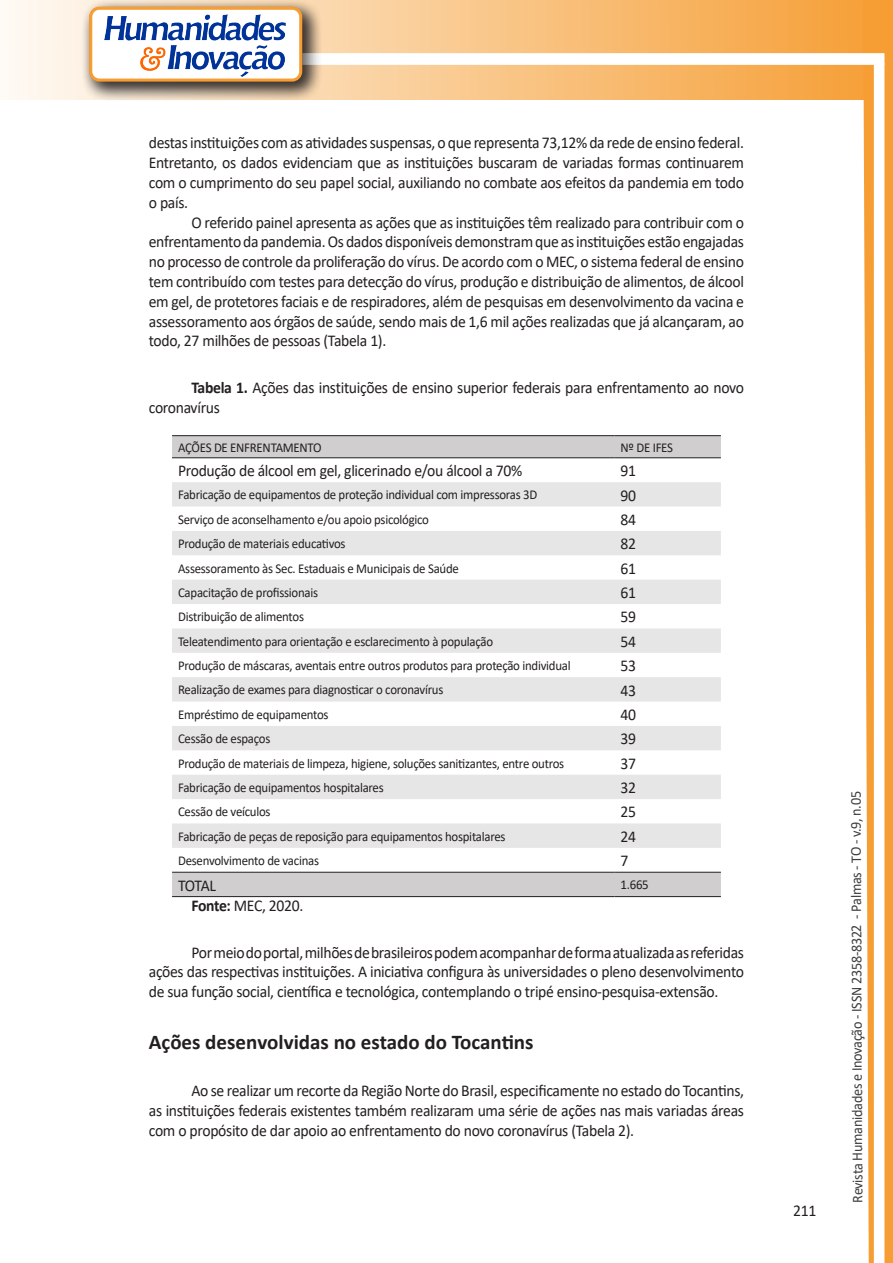
<style>
.page{position:relative;width:893px;height:1263px;background:#fff}
.page>*{position:absolute;margin:0;border:0;box-sizing:border-box;transform-origin:0 0}
.Titulo_2{font:700 21px "Calibri";color:#231f20}
.texto{font:16.5px/19.8px "Calibri";letter-spacing:-.02em;color:#231f20;text-align:justify;scale:.95 1}
.t1{font:15px "Calibri";letter-spacing:-.025em;color:#3e3e3f;scale:.95 1}
.texto-2{font:13.5px "Calibri";letter-spacing:-.02em;color:#231f20;scale:.95 1}
.s1{font-weight:700}
</style>
<div class="page">
<svg style="left:5px;top:0;width:858px;height:100px;background:#f9c484"></svg>
<div style="left:302px;top:53px;width:582px;height:12px;background:#fff;border:2px solid #fff"></div>
<svg style="left:863px;top:0;width:30px;height:1263px"></svg>
<div style="left:81px;top:0;width:241px;height:102px;background:#231f20;opacity:.75"></div>
<div style="left:91px;top:8px;width:210px;height:72px;background:#fff;border-radius:9px"></div>
<img style="left:104px;top:14px;width:181px;height:62px">
<div style="left:89px;top:7px;width:213px;height:75px;border:3px solid #f69e34;border-radius:9px"></div>
<svg style="left:172px;top:436px;width:549px;height:460px;fill:#d3d1d1"></svg>
<svg style="left:172px;top:482px;width:549px;height:366px;fill:#e7e6e6"></svg>
<hr style="left:172px;top:435px;width:443px;height:1px;background:#231f20">
<hr style="left:615px;top:435px;width:106px;height:1px;background:#231f20">
<hr style="left:172px;top:457px;width:443px;height:1px;background:#231f20">
<hr style="left:615px;top:457px;width:106px;height:1px;background:#231f20">
<hr style="left:172px;top:872px;width:443px;height:1px;background:#231f20">
<hr style="left:615px;top:872px;width:106px;height:1px;background:#231f20">
<hr style="left:172px;top:896px;width:443px;height:1px;background:#231f20">
<hr style="left:615px;top:896px;width:106px;height:1px;background:#231f20">
<p class="texto" style="left:149px;top:133px;width:628px">destas instituições com as atividades suspensas, o que representa 73,12% da rede de ensino federal.<br>Entretanto, os dados evidenciam que as instituições buscaram de variadas formas continuarem com o cumprimento do seu papel social, auxiliando no combate aos efeitos da pandemia em todo o país.</p>
<p class="texto" style="left:149px;top:212px;width:628px;text-indent:43px">O referido painel apresenta as ações que as instituições têm realizado para contribuir com o enfrentamento da pandemia. Os dados disponíveis demonstram que as instituições estão engajadas no processo de controle da proliferação do vírus. De acordo com o MEC, o sistema federal de ensino tem contribuído com testes para detecção do vírus, produção e distribuição de alimentos, de álcool em gel, de protetores faciais e de respiradores, além de pesquisas em desenvolvimento da vacina e assessoramento aos órgãos de saúde, sendo mais de 1,6 mil ações realizadas que já alcançaram, ao todo, 27 milhões de pessoas (Tabela 1).</p>
<p class="texto" style="left:149px;top:377px;width:628px;text-indent:43px"><span class="s1">Tabela 1.</span> Ações das instituições de ensino superior federais para enfrentamento ao novo coronavírus</p>
<p class="texto-2" style="left:178px;top:438px;width:153px">AÇÕES DE ENFRENTAMENTO</p>
<p class="texto-2" style="left:621px;top:438px;width:57px">Nº DE IFES</p>
<p class="texto" style="left:178px;top:460px;width:364px">Produção de álcool em gel, glicerinado e/ou álcool a 70%</p>
<p class="texto" style="left:621px;top:460px;width:18px">91</p>
<p class="texto-2" style="left:178px;top:486px;width:380px">Fabricação de equipamentos de proteção individual com impressoras 3D</p>
<p class="texto" style="left:621px;top:485px;width:18px">90</p>
<p class="texto-2" style="left:178px;top:510px;width:266px">Serviço de aconselhamento e/ou apoio psicológico</p>
<p class="texto" style="left:621px;top:509px;width:18px">84</p>
<p class="texto-2" style="left:178px;top:534px;width:178px">Produção de materiais educativos</p>
<p class="texto" style="left:621px;top:533px;width:18px">82</p>
<p class="texto-2" style="left:178px;top:559px;width:297px">Assessoramento às Sec. Estaduais e Municipais de Saúde</p>
<p class="texto" style="left:621px;top:558px;width:18px">61</p>
<p class="texto-2" style="left:178px;top:583px;width:149px">Capacitação de profissionais</p>
<p class="texto" style="left:621px;top:582px;width:18px">61</p>
<p class="texto-2" style="left:178px;top:607px;width:134px">Distribuição de alimentos</p>
<p class="texto" style="left:621px;top:607px;width:18px">59</p>
<p class="texto-2" style="left:178px;top:632px;width:333px">Teleatendimento para orientação e esclarecimento à população</p>
<p class="texto" style="left:621px;top:631px;width:18px">54</p>
<p class="texto-2" style="left:178px;top:656px;width:415px">Produção de máscaras, aventais entre outros produtos para proteção individual</p>
<p class="texto" style="left:621px;top:655px;width:18px">53</p>
<p class="texto-2" style="left:178px;top:681px;width:281px">Realização de exames para diagnosticar o coronavírus</p>
<p class="texto" style="left:621px;top:680px;width:18px">43</p>
<p class="texto-2" style="left:178px;top:705px;width:160px">Empréstimo de equipamentos</p>
<p class="texto" style="left:621px;top:704px;width:18px">40</p>
<p class="texto-2" style="left:178px;top:729px;width:99px">Cessão de espaços</p>
<p class="texto" style="left:621px;top:728px;width:18px">39</p>
<p class="texto-2" style="left:178px;top:754px;width:408px">Produção de materiais de limpeza, higiene, soluções sanitizantes, entre outros</p>
<p class="texto" style="left:621px;top:753px;width:18px">37</p>
<p class="texto-2" style="left:178px;top:778px;width:218px">Fabricação de equipamentos hospitalares</p>
<p class="texto" style="left:621px;top:777px;width:18px">32</p>
<p class="texto-2" style="left:178px;top:802px;width:99px">Cessão de veículos</p>
<p class="texto" style="left:621px;top:802px;width:18px">25</p>
<p class="texto-2" style="left:178px;top:827px;width:346px">Fabricação de peças de reposição para equipamentos hospitalares</p>
<p class="texto" style="left:621px;top:826px;width:18px">24</p>
<p class="texto-2" style="left:178px;top:851px;width:150px">Desenvolvimento de vacinas</p>
<p class="texto" style="left:621px;top:850px;width:10px">7</p>
<p class="texto" style="left:178px;top:875px;width:41px">TOTAL</p>
<p class="texto-2" style="left:621px;top:876px;width:31px">1.665</p>
<p class="texto" style="left:191px;top:895px;width:119px"><span class="s1">Fonte:</span> MEC, 2020.</p>
<p class="texto" style="left:149px;top:942px;width:628px;text-indent:43px">Por meio do portal, milhões de brasileiros podem acompanhar de forma atualizada as referidas ações das respectivas instituições. A iniciativa configura às universidades o pleno desenvolvimento de sua função social, científica e tecnológica, contemplando o tripé ensino-pesquisa-extensão.</p>
<p class="Titulo_2" style="left:149px;top:1027px;width:386px">Ações desenvolvidas no estado do Tocantins</p>
<p class="texto" style="left:149px;top:1080px;width:628px;text-indent:43px">Ao se realizar um recorte da Região Norte do Brasil, especificamente no estado do Tocantins, as instituições federais existentes também realizaram uma série de ações nas mais variadas áreas com o propósito de dar apoio ao enfrentamento do novo coronavírus (Tabela 2).</p>
<p class="texto" style="left:793px;top:1200px;width:26px">211</p>
<p class="t1" style="left:846px;top:1203px;width:435px;rotate:-90deg">Revista Humanidades e Inovação - ISSN 2358-8322 - Palmas - TO - v.9, n.05</p>
</div>
